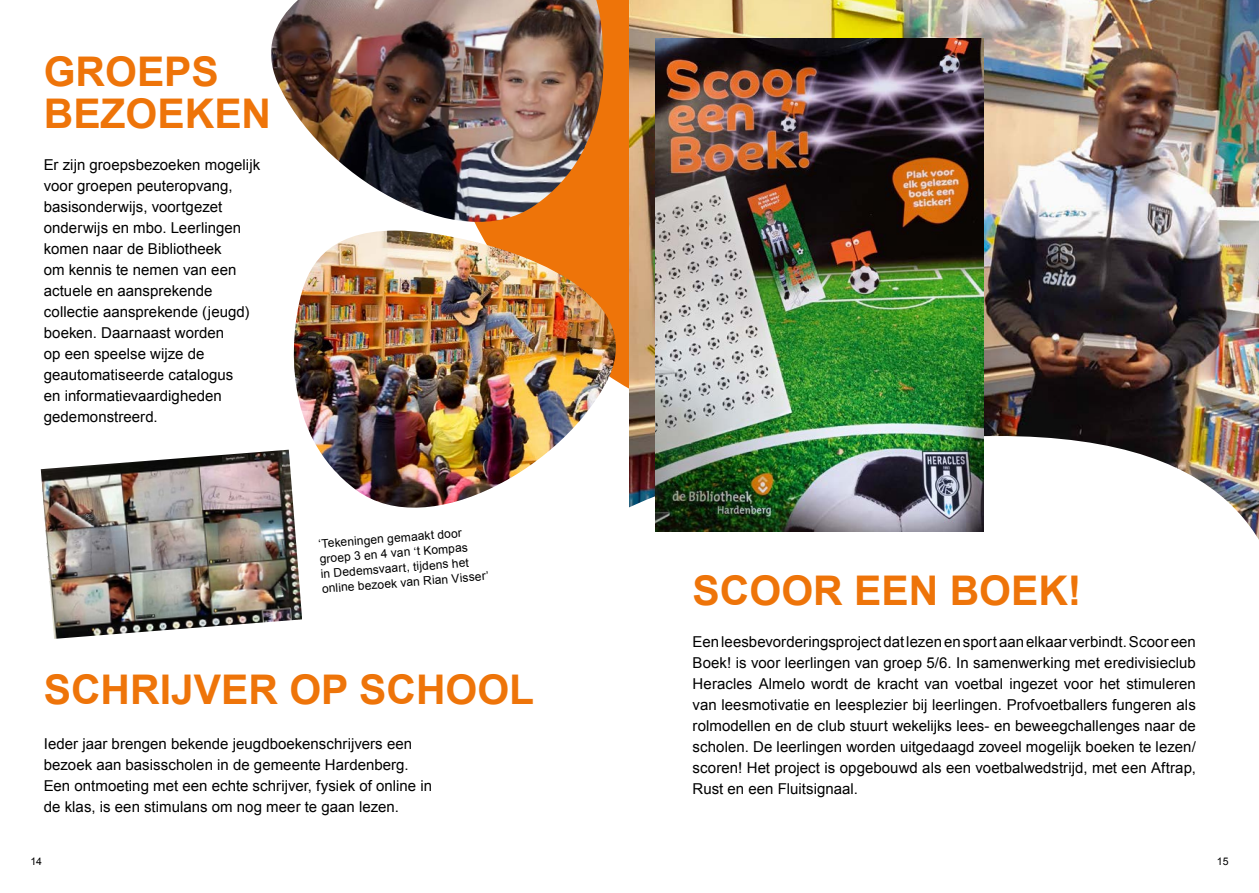
<style>
.page{position:relative;width:1259px;height:893px;background:#fff}
.page>*{position:absolute;margin:0;border:0;box-sizing:border-box;transform-origin:0 0}
.t1{font:700 40.95px/42px "Arial";color:#ee7409}
.t2{font:15px/21px "Arial";letter-spacing:.005em;color:#000}
.t3{font:12px/15px "Arial";color:#000}
.t4{font:10.5px "Arial";color:#000}
</style>
<div class="page">
<img style="left:271px;top:0;width:344px;height:231px">
<img style="left:629px;top:0;width:630px;height:428px">
<img style="left:646px;top:428px;width:613px;height:112px">
<img style="left:285px;top:231px;width:361px;height:277px">
<img style="left:41px;top:450px;width:261px;height:189px">
<img style="left:655px;top:39px;width:328px;height:493px">
<h1 class="t1" style="left:44px;top:52px;width:229px">GROEPS<br>BEZOEKEN</h1>
<p class="t2" style="left:44px;top:154px;width:218px">Er zijn groepsbezoeken mogelijk voor groepen peuteropvang, basisonderwijs, voortgezet onderwijs en mbo. Leerlingen komen naar de Bibliotheek<br>om kennis te nemen van een actuele en aansprekende collectie aansprekende (jeugd) boeken. Daarnaast worden<br>op een speelse wijze de geautomatiseerde catalogus<br>en informatievaardigheden gedemonstreerd.</p>
<p class="t3" style="left:317px;top:537px;width:169px;rotate:-5deg">‘Tekeningen gemaakt door groep 3 en 4 van ‘t Kompas<br>in Dedemsvaart, tijdens het online bezoek van Rian Visser’</p>
<h1 class="t1" style="left:44px;top:670px;width:492px">SCHRIJVER OP SCHOOL</h1>
<p class="t2" style="left:44px;top:734px;width:390px">Ieder jaar brengen bekende jeugdboekenschrijvers een bezoek aan basisscholen in de gemeente Hardenberg.<br>Een ontmoeting met een echte schrijver, fysiek of online in de klas, is een stimulans om nog meer te gaan lezen.</p>
<h1 class="t1" style="left:692px;top:571px;width:390px">SCOOR EEN BOEK!</h1>
<p class="t2" style="left:692px;top:631px;width:505px;text-align:justify">Een leesbevorderingsproject dat lezen en sport aan elkaar verbindt. Scoor een Boek! is voor leerlingen van groep 5/6. In samenwerking met eredivisieclub Heracles Almelo wordt de kracht van voetbal ingezet voor het stimuleren van leesmotivatie en leesplezier bij leerlingen. Profvoetballers fungeren als rolmodellen en de club stuurt wekelijks lees- en beweegchallenges naar de scholen. De leerlingen worden uitgedaagd zoveel mogelijk boeken te lezen/ scoren! Het project is opgebouwd als een voetbalwedstrijd, met een Aftrap, Rust en een Fluitsignaal.</p>
<p class="t4" style="left:30px;top:855px;width:13px">14</p>
<p class="t4" style="left:1216px;top:855px;width:13px">15</p>
</div>
